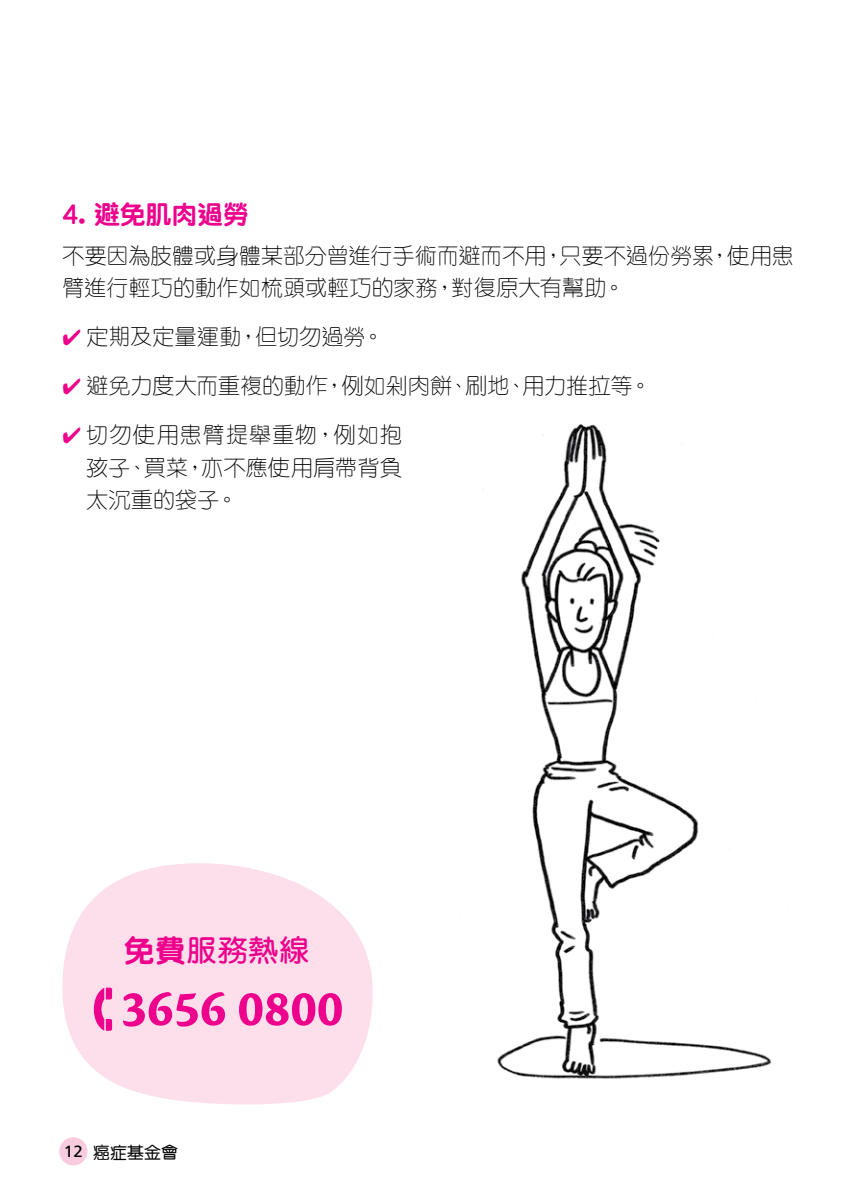
<style>
.page{position:relative;width:845px;height:1191px;background:#fff}
.page>*{position:absolute;margin:0;border:0;box-sizing:border-box;transform-origin:0 0}
.t1{font:700 53px "Cronos Pro";color:#ec008c}
.t2{font:600 31px "M Yuen HK";color:#ec008c}
.t3{font:800 26px "M Yuen HK";letter-spacing:-.01em;color:#ec008c}
.t4{font:300 22px/32px "M Yuen HK";letter-spacing:.01em;color:#000}
.t5{font:500 17px "M Yuen HK";color:#000}
.s1{color:#ec008c}
.s2{font-weight:800}
.s3{font-family:"Frutiger Next Pro"}
</style>
<div class="page">
<div style="left:59px;top:1137px;width:28px;height:28px;background:#f9cbdf;border-radius:50%"></div>
<img style="left:497px;top:424px;width:275px;height:655px">
<svg style="left:62px;top:863px;width:311px;height:242px;fill:#fcdfeb"></svg>
<svg style="left:94px;top:987px;width:18px;height:43px"></svg>
<p class="t3" style="left:62px;top:201px;width:188px">4. 避免肌肉過勞</p>
<p class="t4" style="left:62px;top:239px;width:733px">不要因為肢體或身體某部分曾進行手術而避而不用，只要不過份勞累，使用患臂進行輕巧的動作如梳頭或輕巧的家務，對復原大有幫助。</p>
<p class="t4" style="left:62px;top:320px;width:323px"><span class="s1">✔</span> 定期及定量運動，但切勿過勞。</p>
<p class="t4" style="left:62px;top:369px;width:590px"><span class="s1">✔</span> 避免力度大而重複的動作，例如剁肉餅、刷地、用力推拉等。</p>
<p class="t4" style="left:86px;top:418px;width:317px;text-align:justify;text-indent:-24px"><span class="s1">✔</span> 切勿使用患臂提舉重物，例如抱孩子、買菜，亦不應使用肩帶背負太沉重的袋子。</p>
<h2 class="t2" style="left:124px;top:935px;width:187px"><span class="s2">免費</span>服務熱線</h2>
<h1 class="t1" style="left:121px;top:978px;width:224px">3656 0800</h1>
<p class="t5" style="left:64px;top:1144px;width:116px"><span class="s3">12</span> 癌症基金會</p>
</div>
